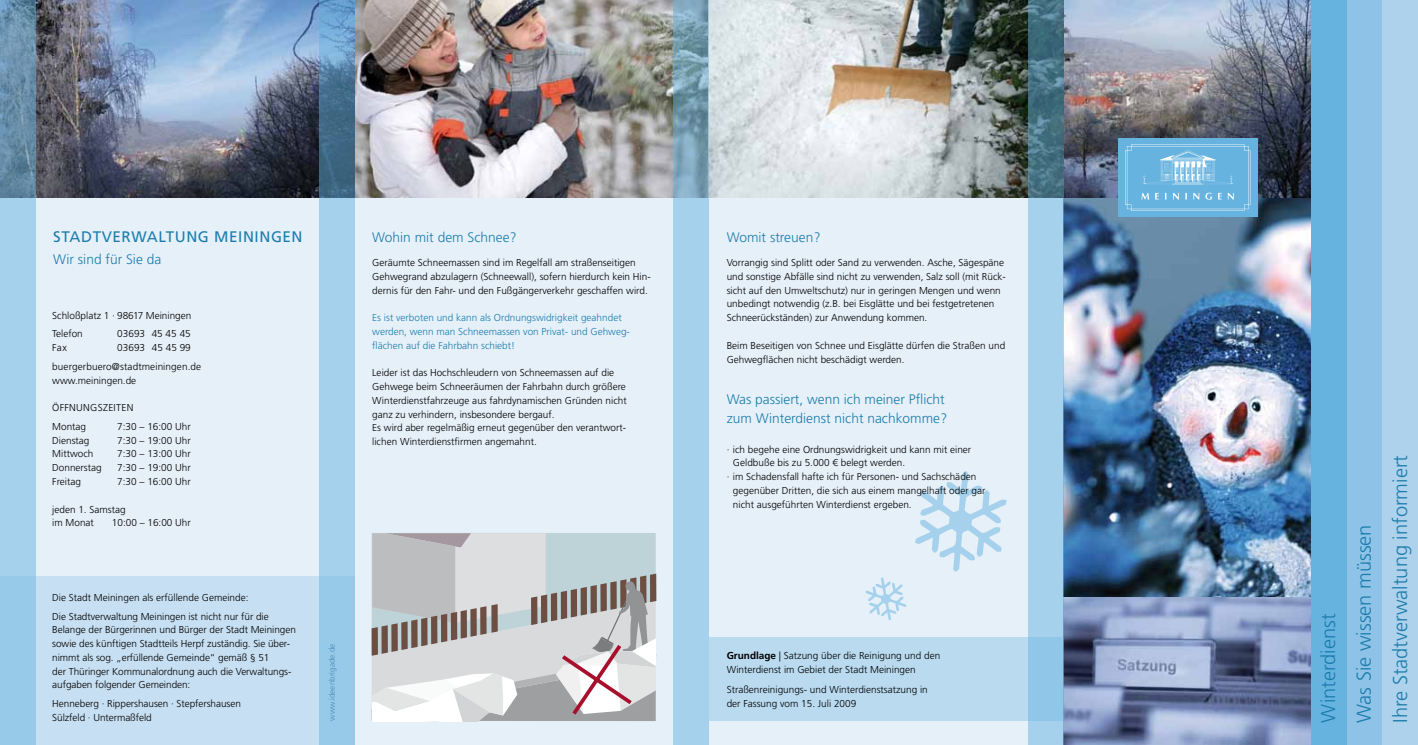
<style>
.page{position:relative;width:1418px;height:745px;background:#fff}
.page>*{position:absolute;margin:0;border:0;box-sizing:border-box;transform-origin:0 0}
.t1{font:300 20px/35.9px "Frutiger";color:#1c7dac}
.t2{font:15.25px "Frutiger";letter-spacing:.035em;color:#1c7dac}
.t3{font:300 13.75px/18.8px "Frutiger";color:#1c7dac}
.t4{font:300 10px/13.8px "Frutiger";color:#000}
.t5{font:300 10px/13.8px "Frutiger";color:#1c7dac}
.t6{font:300 10px/18.8px "Frutiger";letter-spacing:.03em;color:#000}
.t7{font:300 8.12px "Frutiger";color:#4d8db7}
.s1{font-weight:700}
</style>
<div class="page">
<div style="left:0;top:0;width:1417px;height:744px;background:#e6f0f9"></div>
<svg style="left:915px;top:471px;width:91px;height:100px"></svg>
<svg style="left:865px;top:577px;width:41px;height:43px"></svg>
<img style="left:1063px;top:595px;width:248px;height:149px">
<img style="left:1063px;top:197px;width:248px;height:398px">
<img style="left:1063px;top:0;width:248px;height:197px">
<img style="left:35px;top:0;width:993px;height:197px">
<div style="left:0;top:576px;width:354px;height:168px;background:#c7dff2"></div>
<div style="left:709px;top:637px;width:354px;height:83px;background:#b9daef"></div>
<svg style="left:1028px;top:0;width:35px;height:744px;background:#89b6cf"></svg>
<svg style="left:673px;top:0;width:36px;height:744px;background:#9ac3dc"></svg>
<svg style="left:319px;top:0;width:35px;height:744px;background:#8cb9d6"></svg>
<svg style="left:0;top:0;width:35px;height:744px;background:#92bdd8"></svg>
<div style="left:1117px;top:138px;width:140px;height:79px;background:#67b3df"></div>
<svg style="left:1125px;top:144px;width:125px;height:67px"></svg>
<div style="left:1311px;top:0;width:64px;height:744px;background:#67b3df"></div>
<div style="left:1346px;top:0;width:49px;height:744px;background:#8ec2e6"></div>
<div style="left:1382px;top:0;width:35px;height:744px;background:#aed1ec"></div>
<svg style="left:371px;top:533px;width:285px;height:188px;background:#c6c6c7"></svg>
<h2 class="t2" style="left:53px;top:228px;width:251px">STADTVERWALTUNG MEININGEN</h2>
<h3 class="t3" style="left:53px;top:249px;width:110px">Wir sind für Sie da</h3>
<p class="t4" style="left:52px;top:305px;width:141px;line-height:18.8px">Schloßplatz 1 · 98617 Meiningen<br>Telefon</p>
<p class="t4" style="left:117px;top:327px;width:75px">03693 45 45 45</p>
<p class="t4" style="left:52px;top:338px;width:150px;line-height:18.8px;text-indent:65px">03693 45 45 99 buergerbuero@stadtmeiningen.de</p>
<p class="t4" style="left:52px;top:373px;width:85px">www.meiningen.de</p>
<p class="t6" style="left:52px;top:398px;width:83px">ÖFFNUNGSZEITEN<br>Montag</p>
<p class="t4" style="left:52px;top:340px;width:16px">Fax</p>
<p class="t4" style="left:117px;top:419px;width:75px">7:30 – 16:00 Uhr</p>
<p class="t4" style="left:52px;top:433px;width:39px">Dienstag</p>
<p class="t4" style="left:117px;top:433px;width:75px">7:30 – 19:00 Uhr</p>
<p class="t4" style="left:52px;top:447px;width:43px">Mittwoch</p>
<p class="t4" style="left:117px;top:447px;width:75px">7:30 – 13:00 Uhr</p>
<p class="t4" style="left:52px;top:460px;width:51px">Donnerstag</p>
<p class="t4" style="left:117px;top:460px;width:75px">7:30 – 19:00 Uhr</p>
<p class="t4" style="left:52px;top:474px;width:30px">Freitag</p>
<p class="t4" style="left:117px;top:474px;width:75px">7:30 – 16:00 Uhr</p>
<p class="t4" style="left:52px;top:502px;width:75px">jeden 1. Samstag im Monat</p>
<p class="t4" style="left:112px;top:515px;width:80px">10:00 – 16:00 Uhr</p>
<p class="t4" style="left:52px;top:587px;width:218px;line-height:18.8px">Die Stadt Meiningen als erfüllende Gemeinde:<br>Die Stadtverwaltung Meiningen ist nicht nur für die</p>
<p class="t4" style="left:52px;top:622px;width:245px">Belange der Bürgerinnen und Bürger der Stadt Meiningen sowie des künftigen Stadtteils Herpf zuständig. Sie über&shy;nimmt als sog. „erfüllende Gemeinde“ gemäß § 51<br>der Thüringer Kommunalordnung auch die Verwaltungs&shy;aufgaben folgender Gemeinden:</p>
<p class="t4" style="left:52px;top:696px;width:190px">Henneberg · Rippershausen · Stepfershausen<br>Sülzfeld · Untermaßfeld</p>
<p class="t7" style="left:327px;top:720px;width:78px;rotate:-90deg">www.ideenbrigade.de</p>
<h3 class="t3" style="left:372px;top:228px;width:146px">Wohin mit dem Schnee?</h3>
<p class="t4" style="left:372px;top:256px;width:280px">Geräumte Schneemassen sind im Regelfall am straßenseitigen<br>Gehwegrand abzulagern (Schneewall), sofern hierdurch kein Hin&shy;dernis für den Fahr- und den Fußgängerverkehr geschaffen wird.</p>
<p class="t5" style="left:372px;top:311px;width:259px">Es ist verboten und kann als Ordnungswidrigkeit geahndet werden, wenn man Schneemassen von Privat- und Gehweg&shy;flächen auf die Fahrbahn schiebt!</p>
<p class="t4" style="left:372px;top:366px;width:256px">Leider ist das Hochschleudern von Schneemassen auf die Gehwege beim Schneeräumen der Fahrbahn durch größere Winterdienstfahrzeuge aus fahrdynamischen Gründen nicht ganz zu verhindern, insbesondere bergauf.<br>Es wird aber regelmäßig erneut gegenüber den verantwort&shy;lichen Winterdienstfirmen angemahnt.</p>
<h3 class="t3" style="left:726px;top:228px;width:95px">Womit streuen?</h3>
<p class="t4" style="left:726px;top:256px;width:280px">Vorrangig sind Splitt oder Sand zu verwenden. Asche, Sägespäne und sonstige Abfälle sind nicht zu verwenden, Salz soll (mit Rück&shy;sicht auf den Umweltschutz) nur in geringen Mengen und wenn unbedingt notwendig (z.B. bei Eisglätte und bei festgetretenen Schneerückständen) zur Anwendung kommen.</p>
<p class="t4" style="left:726px;top:338px;width:280px">Beim Beseitigen von Schnee und Eisglätte dürfen die Straßen und<br>Gehwegflächen nicht beschädigt werden.</p>
<h3 class="t3" style="left:726px;top:389px;width:222px">Was passiert, wenn ich meiner Pflicht zum Winterdienst nicht nachkomme?</h3>
<p class="t4" style="left:726px;top:442px;width:246px">· ich begehe eine Ordnungswidrigkeit und kann mit einer</p>
<p class="t4" style="left:733px;top:456px;width:174px">Geldbuße bis zu 5.000 € belegt werden.</p>
<p class="t4" style="left:726px;top:469px;width:251px">· im Schadensfall hafte ich für Personen- und Sachschäden</p>
<p class="t4" style="left:733px;top:483px;width:254px">gegenüber Dritten, die sich aus einem mangelhaft oder gar</p>
<p class="t4" style="left:733px;top:497px;width:180px">nicht ausgeführten Winterdienst ergeben.</p>
<p class="t4" style="left:726px;top:648px;width:215px"><span class="s1">Grundlage</span> | Satzung über die Reinigung und den<br>Winterdienst im Gebiet der Stadt Meiningen</p>
<p class="t4" style="left:726px;top:682px;width:203px">Straßenreinigungs- und Winterdienstsatzung in der Fassung vom 15. Juli 2009</p>
<h1 class="t1" style="left:1310px;top:722px;width:269px;rotate:-90deg">Winterdienst<br>Was Sie wissen müssen<br>Ihre Stadtverwaltung informiert</h1>
</div>
